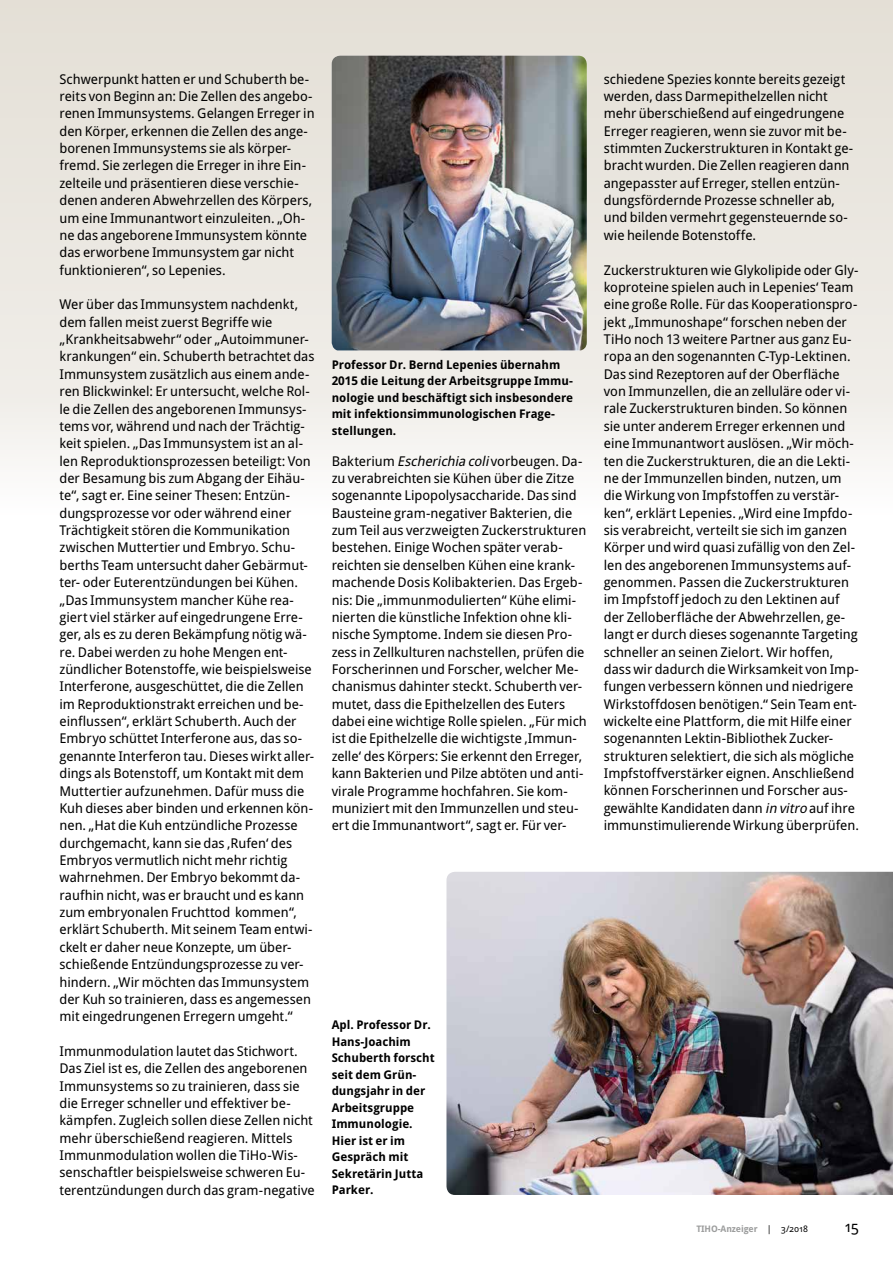
<style>
.page{position:relative;width:893px;height:1263px;background:#fff}
.page>*{position:absolute;margin:0;border:0;box-sizing:border-box;transform-origin:0 0}
.t1{font:15px "Droid Sans Pro";color:#000}
.t2{font:13.5px/17.4px "Droid Sans Pro";letter-spacing:-.005em;color:#000}
.t3{font:700 12px/16.5px "Droid Sans Pro";color:#000}
.t4{font:700 9px "Droid Sans Pro";letter-spacing:-.01em;color:#9c9d9d}
.s1{font-style:italic}
.s2{font-weight:400;color:#000}
</style>
<div class="page">
<div style="left:0;top:0;width:893px;height:559px;background:linear-gradient(to bottom,#e1dcd2,#fcfbfa)"></div>
<img style="left:0;top:203px;width:1px;height:356px">
<img style="left:332px;top:56px;width:255px;height:294px">
<img style="left:446px;top:872px;width:447px;height:323px">
<svg style="left:0;top:52px;width:1px;height:143px"></svg>
<p class="t2" style="left:60px;top:70px;width:257px">Schwerpunkt hatten er und Schuberth be&shy;reits von Beginn an: Die Zellen des angebo&shy;renen Immunsystems. Gelangen Erreger in den Körper, erkennen die Zellen des ange&shy;borenen Immunsystems sie als körper&shy;fremd. Sie zerlegen die Erreger in ihre Ein&shy;zelteile und präsentieren diese verschie&shy;denen anderen Abwehrzellen des Körpers, um eine Immunantwort einzuleiten. „Oh&shy;ne das angeborene Immunsystem könnte das erworbene Immunsystem gar nicht funktionieren“, so Lepenies.</p>
<p class="t2" style="left:60px;top:295px;width:256px">Wer über das Immunsystem nachdenkt, dem fallen meist zuerst Begriffe wie „Krankheitsabwehr“ oder „Autoimmuner&shy;krankungen“ ein. Schuberth betrachtet das Immunsystem zusätzlich aus einem ande&shy;ren Blickwinkel: Er untersucht, welche Rol&shy;le die Zellen des angeborenen Immunsys&shy;tems vor, während und nach der Trächtig&shy;keit spielen. „Das Immunsystem ist an al&shy;len Reproduktionsprozessen beteiligt: Von der Besamung bis zum Abgang der Eihäu&shy;te“, sagt er. Eine seiner Thesen: Entzün&shy;dungsprozesse vor oder während einer Trächtigkeit stören die Kommunikation zwischen Muttertier und Embryo. Schu&shy;berths Team untersucht daher Gebärmut&shy;ter- oder Euterentzündungen bei Kühen. „Das Immunsystem mancher Kühe rea&shy;giert viel stärker auf eingedrungene Erre&shy;ger, als es zu deren Bekämpfung nötig wä&shy;re. Dabei werden zu hohe Mengen ent&shy;zündlicher Botenstoffe, wie beispielsweise Interferone, ausgeschüttet, die die Zellen im Reproduktionstrakt erreichen und be&shy;einflussen“, erklärt Schuberth. Auch der Embryo schüttet Interferone aus, das so&shy;genannte Interferon tau. Dieses wirkt aller&shy;dings als Botenstoff, um Kontakt mit dem Muttertier aufzunehmen. Dafür muss die Kuh dieses aber binden und erkennen kön&shy;nen. „Hat die Kuh entzündliche Prozesse durchgemacht, kann sie das ‚Rufen‘ des Embryos vermutlich nicht mehr richtig wahrnehmen. Der Embryo bekommt da&shy;raufhin nicht, was er braucht und es kann zum embryonalen Fruchttod kommen“, erklärt Schuberth. Mit seinem Team entwi&shy;ckelt er daher neue Konzepte, um über&shy;schießende Entzündungsprozesse zu ver&shy;hindern. „Wir möchten das Immunsystem der Kuh so trainieren, dass es angemessen mit eingedrungenen Erregern umgeht.“</p>
<p class="t2" style="left:60px;top:1042px;width:257px">Immunmodulation lautet das Stichwort.<br>Das Ziel ist es, die Zellen des angeborenen Immunsystems so zu trainieren, dass sie die Erreger schneller und effektiver be&shy;kämpfen. Zugleich sollen diese Zellen nicht mehr überschießend reagieren. Mittels Immunmodulation wollen die TiHo-Wis&shy;senschaftler beispielsweise schweren Eu&shy;terentzündungen durch das gram-negative</p>
<p class="t3" style="left:332px;top:356px;width:243px">Professor Dr. Bernd Lepenies übernahm 2015 die Leitung der Arbeitsgruppe Immu&shy;nologie und beschäftigt sich insbesondere mit infektionsimmunologischen Frage&shy;stellungen.</p>
<p class="t2" style="left:332px;top:452px;width:257px">Bakterium <span class="s1">Escherichia coli</span>vorbeugen. Da&shy;zu verabreichten sie Kühen über die Zitze sogenannte Lipopolysaccharide. Das sind Bausteine gram-negativer Bakterien, die zum Teil aus verzweigten Zuckerstrukturen bestehen. Einige Wochen später verab&shy;reichten sie denselben Kühen eine krank&shy;machende Dosis Kolibakterien. Das Ergeb&shy;nis: Die „immunmodulierten“ Kühe elimi&shy;nierten die künstliche Infektion ohne kli&shy;nische Symptome. Indem sie diesen Pro&shy;zess in Zellkulturen nachstellen, prüfen die Forscherinnen und Forscher, welcher Me&shy;chanismus dahinter steckt. Schuberth ver&shy;mutet, dass die Epithelzellen des Euters dabei eine wichtige Rolle spielen. „Für mich ist die Epithelzelle die wichtigste ‚Immun&shy;zelle‘ des Körpers: Sie erkennt den Erreger, kann Bakterien und Pilze abtöten und anti&shy;virale Programme hochfahren. Sie kom&shy;muniziert mit den Immunzellen und steu&shy;ert die Immunantwort“, sagt er. Für ver-</p>
<p class="t2" style="left:604px;top:70px;width:251px">schiedene Spezies konnte bereits gezeigt werden, dass Darmepithelzellen nicht mehr überschießend auf eingedrungene Erreger reagieren, wenn sie zuvor mit be&shy;stimmten Zuckerstrukturen in Kontakt ge&shy;bracht wurden. Die Zellen reagieren dann angepasster auf Erreger, stellen entzün&shy;dungsfördernde Prozesse schneller ab, und bilden vermehrt gegensteuernde so&shy;wie heilende Botenstoffe.</p>
<p class="t2" style="left:604px;top:261px;width:257px">Zuckerstrukturen wie Glykolipide oder Gly&shy;koproteine spielen auch in Lepenies‘ Team eine große Rolle. Für das Kooperationspro&shy;jekt „Immunoshape“ forschen neben der TiHo noch 13 weitere Partner aus ganz Eu&shy;ropa an den sogenannten C-Typ-Lektinen.<br>Das sind Rezeptoren auf der Oberfläche von Immunzellen, die an zelluläre oder vi&shy;rale Zuckerstrukturen binden. So können sie unter anderem Erreger erkennen und eine Immunantwort auslösen. „Wir möch&shy;ten die Zuckerstrukturen, die an die Lekti&shy;ne der Immunzellen binden, nutzen, um die Wirkung von Impfstoffen zu verstär&shy;ken“, erklärt Lepenies. „Wird eine Impfdo&shy;sis verabreicht, verteilt sie sich im ganzen Körper und wird quasi zufällig von den Zel&shy;len des angeborenen Immunsystems auf&shy;genommen. Passen die Zuckerstrukturen im Impfstoff jedoch zu den Lektinen auf der Zelloberfläche der Abwehrzellen, ge&shy;langt er durch dieses sogenannte Targeting schneller an seinen Zielort. Wir hoffen, dass wir dadurch die Wirksamkeit von Imp&shy;fungen verbessern können und niedrigere Wirkstoffdosen benötigen.“ Sein Team ent&shy;wickelte eine Plattform, die mit Hilfe einer sogenannten Lektin-Bibliothek Zucker&shy;strukturen selektiert, die sich als mögliche Impfstoffverstärker eignen. Anschließend können Forscherinnen und Forscher aus&shy;gewählte Kandidaten dann <span class="s1">in vitro</span> auf ihre immunstimulierende Wirkung überprüfen.</p>
<p class="t3" style="left:332px;top:1016px;width:105px">Apl. Professor Dr.<br>Hans-Joachim<br>Schuberth forscht seit dem Grün&shy;dungsjahr in der<br>Arbeitsgruppe<br>Immunologie.<br>Hier ist er im<br>Gespräch mit<br>Sekretärin Jutta<br>Parker.</p>
<p class="t4" style="left:696px;top:1222px;width:113px">TIHO-Anzeiger <span class="s2">| 3/2018</span></p>
<p class="t1" style="left:845px;top:1216px;width:15px">15</p>
</div>
